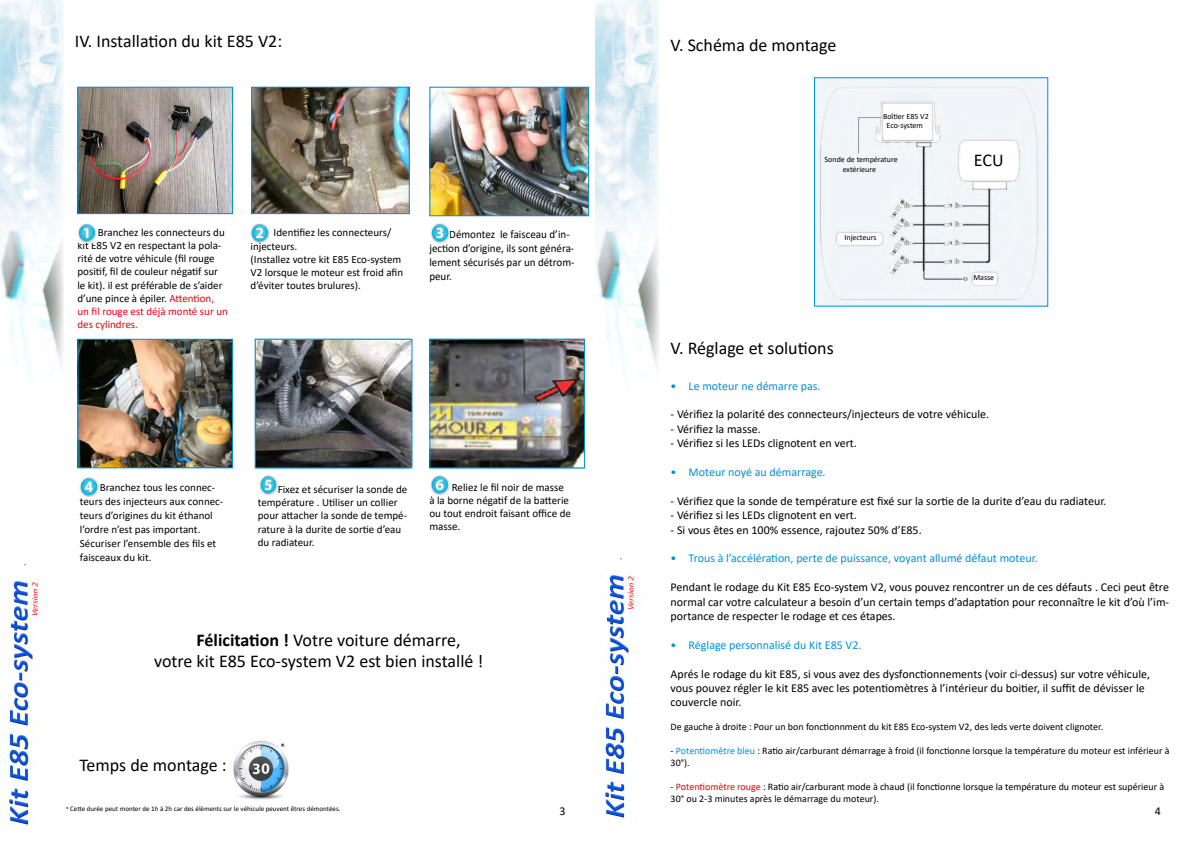
<style>
.page{position:relative;width:1191px;height:842px;background:#fff}
.page>*{position:absolute;margin:0;border:0;box-sizing:border-box;transform-origin:0 0}
.t1{font:18px/21.6px "Calibri";color:#000}
.t2{font:12px/14.4px "Calibri";color:#000;text-align:justify}
.t3{font:12px "Calibri";color:#0091d7}
.t4{font:12px "Minion Pro";color:#000}
.t5{font:11.3px/14px "Calibri";color:#000}
.t6{font:11.1px/13.2px "Calibri";color:#000}
.t7{font:11px/13.2px "Calibri";color:#000}
.t8{font:10.9px/14px "Calibri";color:#000}
.t9{font:10px/12px "Calibri";color:#000}
.t10{font:8px/9.6px "Calibri";color:#000;text-align:center}
.t11{font:7px "Calibri";color:#000}
.s1{color:#e30613}
.s2{font-weight:700}
.s3{font-size:6px}
.s4{color:#0091d7}
</style>
<div class="page">
<img style="left:79px;top:89px;width:152px;height:123px">
<div style="left:77px;top:87px;width:156px;height:127px;border:1px solid #0091d7"></div>
<img style="left:431px;top:89px;width:156px;height:125px">
<div style="left:429px;top:87px;width:160px;height:129px;border:1px solid #0091d7"></div>
<img style="left:79px;top:341px;width:152px;height:125px">
<div style="left:77px;top:339px;width:156px;height:129px;border:1px solid #0091d7"></div>
<img style="left:0;top:0;width:64px;height:370px">
<img style="left:257px;top:341px;width:153px;height:125px">
<div style="left:255px;top:339px;width:157px;height:129px;border:1px solid #0091d7"></div>
<img style="left:77px;top:223px;width:19px;height:19px">
<img style="left:250px;top:223px;width:19px;height:19px">
<img style="left:431px;top:223px;width:18px;height:19px">
<img style="left:80px;top:478px;width:19px;height:18px">
<img style="left:259px;top:476px;width:19px;height:18px">
<img style="left:431px;top:476px;width:18px;height:18px">
<img style="left:233px;top:740px;width:56px;height:59px">
<img style="left:8px;top:565px;width:30px;height:261px">
<img style="left:595px;top:0;width:64px;height:370px">
<img style="left:604px;top:558px;width:32px;height:261px">
<img style="left:253px;top:89px;width:155px;height:123px">
<img style="left:431px;top:341px;width:152px;height:125px">
<div style="left:429px;top:339px;width:156px;height:129px;border:1px solid #0091d7"></div>
<img style="left:816px;top:79px;width:230px;height:226px">
<div style="left:251px;top:87px;width:159px;height:127px;border:1px solid #0091d7"></div>
<h1 class="t1" style="left:75px;top:30px;width:209px">IV. Installation du kit E85 V2:</h1>
<p class="t7" style="left:77px;top:225px;width:152px;text-indent:20px">Branchez les connecteurs du kit E85 V2 en respectant la pola&shy;rité de votre véhicule (fil rouge positif, fil de couleur négatif sur le kit). il est préférable de s’aider d’une pince à épiler. <span class="s1">Attention, un fil rouge est déjà monté sur un des cylindres.</span></p>
<p class="t7" style="left:250px;top:226px;width:154px;text-indent:23px">Identifiez les connecteurs/ injecteurs.<br>(Installez votre kit E85 Eco-system<br>V2 lorsque le moteur est froid afin d’éviter toutes brulures).</p>
<p class="t5" style="left:429px;top:227px;width:147px;text-indent:20px">Démontez le faisceau d’in&shy;jection d’origine, ils sont généra&shy;lement sécurisés par un détrom&shy;peur.</p>
<p class="t8" style="left:80px;top:480px;width:145px;text-indent:20px">Branchez tous les connec&shy;teurs des injecteurs aux connec&shy;teurs d’origines du kit éthanol l’ordre n’est pas important.<br>Sécuriser l’ensemble des fils et faisceaux du kit.</p>
<p class="t6" style="left:258px;top:482px;width:151px;text-indent:20px">Fixez et sécuriser la sonde de température . Utiliser un collier pour attacher la sonde de tempé&shy;rature à la durite de sortie d’eau du radiateur.</p>
<p class="t6" style="left:429px;top:480px;width:143px;text-indent:22px">Reliez le fil noir de masse à la borne négatif de la batterie ou tout endroit faisant office de masse.</p>
<h1 class="t1" style="left:154px;top:628px;width:331px;text-indent:42px"><span class="s2">Félicitation !</span> Votre voiture démarre, votre kit E85 Eco-system V2 est bien installé !</h1>
<h1 class="t1" style="left:79px;top:754px;width:149px">Temps de montage :</h1>
<p class="t4" style="left:280px;top:739px;width:6px">*</p>
<p class="t11" style="left:66px;top:804px;width:276px"><span class="s3">*</span> Cette durée peut monter de 1h à 2h car des éléments sur le véhicule peuvent êtres démontées.</p>
<p class="t2" style="left:559px;top:803px;width:8px">3</p>
<h1 class="t1" style="left:670px;top:34px;width:167px">V. Schéma de montage</h1>
<p class="t10" style="left:883px;top:111px;width:47px">Boîtier E85 V2<br>Eco-system</p>
<p class="t10" style="left:824px;top:155px;width:75px">Sonde de température extérieure</p>
<p class="t10" style="left:844px;top:233px;width:34px">Injecteurs</p>
<h1 class="t1" style="left:974px;top:148px;width:31px">ECU</h1>
<p class="t10" style="left:973px;top:272px;width:22px">Masse</p>
<h1 class="t1" style="left:670px;top:336px;width:165px">V. Réglage et solutions</h1>
<p class="t3" style="left:670px;top:377px;width:151px">• Le moteur ne démarre pas.</p>
<p class="t2" style="left:670px;top:407px;width:320px">- Vérifiez la polarité des connecteurs/injecteurs de votre véhicule.</p>
<p class="t2" style="left:670px;top:421px;width:92px">- Vérifiez la masse.</p>
<p class="t2" style="left:670px;top:436px;width:188px">- Vérifiez si les LEDs clignotent en vert.</p>
<p class="t3" style="left:670px;top:464px;width:156px">• Moteur noyé au démarrage.</p>
<p class="t2" style="left:670px;top:493px;width:437px">- Vérifiez que la sonde de température est fixé sur la sortie de la durite d’eau du radiateur.</p>
<p class="t2" style="left:670px;top:508px;width:188px">- Vérifiez si les LEDs clignotent en vert.</p>
<p class="t2" style="left:670px;top:522px;width:252px">- Si vous êtes en 100% essence, rajoutez 50% d’E85.</p>
<p class="t3" style="left:670px;top:550px;width:369px">• Trous à l’accélération, perte de puissance, voyant allumé défaut moteur.</p>
<p class="t2" style="left:670px;top:580px;width:500px">Pendant le rodage du Kit E85 Eco-system V2, vous pouvez rencontrer un de ces défauts . Ceci peut être normal car votre calculateur a besoin d’un certain temps d’adaptation pour reconnaître le kit d’où l’im&shy;portance de respecter le rodage et ces étapes.</p>
<p class="t3" style="left:670px;top:636px;width:192px">• Réglage personnalisé du Kit E85 V2.</p>
<p class="t2" style="left:670px;top:666px;width:481px;text-align:left">Aprés le rodage du kit E85, si vous avez des dysfonctionnements (voir ci-dessus) sur votre véhicule, vous pouvez régler le kit E85 avec les potentiomètres à l’intérieur du boitier, il suffit de dévisser le couvercle noir.</p>
<p class="t9" style="left:670px;top:721px;width:434px">De gauche à droite : Pour un bon fonctionnment du kit E85 Eco-system V2, des leds verte doivent clignoter.</p>
<p class="t9" style="left:670px;top:745px;width:500px">- <span class="s4">Potentiomètre bleu</span> : Ratio air/carburant démarrage à froid (il fonctionne lorsque la température du moteur est inférieur à<br>30°).</p>
<p class="t9" style="left:670px;top:781px;width:495px">- <span class="s1">Potentiomètre rouge</span> : Ratio air/carburant mode à chaud (il fonctionne lorsque la température du moteur est supérieur à<br>30° ou 2-3 minutes après le démarrage du moteur).</p>
<p class="t2" style="left:1155px;top:803px;width:8px">4</p>
</div>
